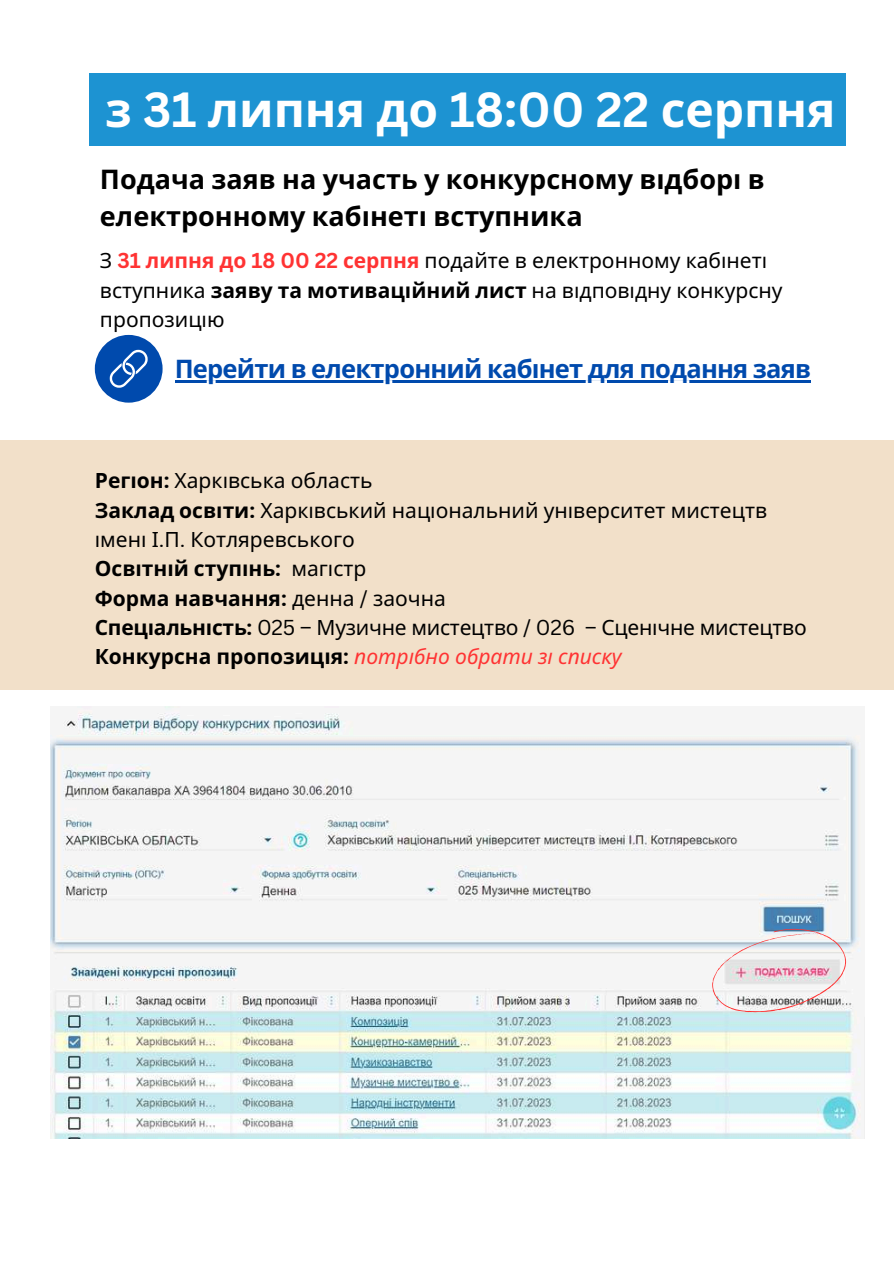
<style>
.page{position:relative;width:894px;height:1264px;background:#fff}
.page>*{position:absolute;margin:0;border:0;box-sizing:border-box;transform-origin:0 0}
.t1{font:700 48px "Noto Sans";color:#fff}
.t2{font:700 27px/37.2px "Noto Sans";color:#000}
.t3{font:700 25.5px "Noto Sans";letter-spacing:-.03em;color:#004aad}
.t4{font:21px/29.2px "Noto Sans";color:#000}
.s1{font-family:"Canva Sans"}
.s2{font-family:"Canva Sans";font-weight:700;color:#f33}
.s3{font-weight:700;color:#f33}
.s4{font-weight:700}
.s5{font-family:"Canva Sans";font-weight:700}
.s6{font-style:italic;color:#f33}
</style>
<div class="page">
<div style="left:0;top:440px;width:893px;height:249px;background:#f2e0c9"></div>
<div style="left:89px;top:74px;width:756px;height:72px;background:#1d93d2"></div>
<div style="left:95px;top:335px;width:67px;height:67px;background:#004aad;border-radius:50%"></div>
<svg style="left:110px;top:350px;width:38px;height:38px"></svg>
<hr style="left:175px;top:380px;width:635px;height:3px;background:#004aad">
<img style="left:50px;top:706px;width:812px;height:432px">
<svg style="left:712px;top:928px;width:133px;height:84px"></svg>
<h1 class="t1" style="left:105px;top:76px;width:732px">з <span class="s1">31</span> липня до <span class="s1">18:00 22</span> серпня</h1>
<p class="t2" style="left:100px;top:160px;width:666px">Подача заяв на участь у конкурсному відборі в електронному кабі неті вступника</p>
<p class="t4" style="left:100px;top:245px;width:684px">З <span class="s2">31</span> <span class="s3">липня до</span> <span class="s2">18 00 22</span> <span class="s3">серпня</span> подайте в електронному кабі неті вступника <span class="s4">заяву та мотиваці йний лист</span> на відповідну конкурсну пропозиці ю</p>
<p class="t3" style="left:175px;top:351px;width:638px">Перейти в електронний кабі нет для подання заяв</p>
<p class="t4" style="left:95px;top:465px;width:713px"><span class="s4">Регіон</span><span class="s5">:</span> Харкі вська область<br><span class="s4">Заклад освіти</span><span class="s5">:</span> Харкі вський національний уні верситет мистецтв<br>і мені І<span class="s1">.</span>П<span class="s1">.</span> Котляревського<br><span class="s4">Освітні й ступі нь</span><span class="s5">:</span> магістр<br><span class="s4">Форма навчання</span><span class="s5">:</span> денна <span class="s1">/</span> заочна<br><span class="s4">Спеціальність</span><span class="s5">:</span> <span class="s1">025 –</span> Музичне мистецтво <span class="s1">/ 026 –</span> Сцені чне мистецтво <span class="s4">Конкурсна пропозиція</span><span class="s5">:</span> <span class="s6">потрібно обрати зі списку</span></p>
</div>
